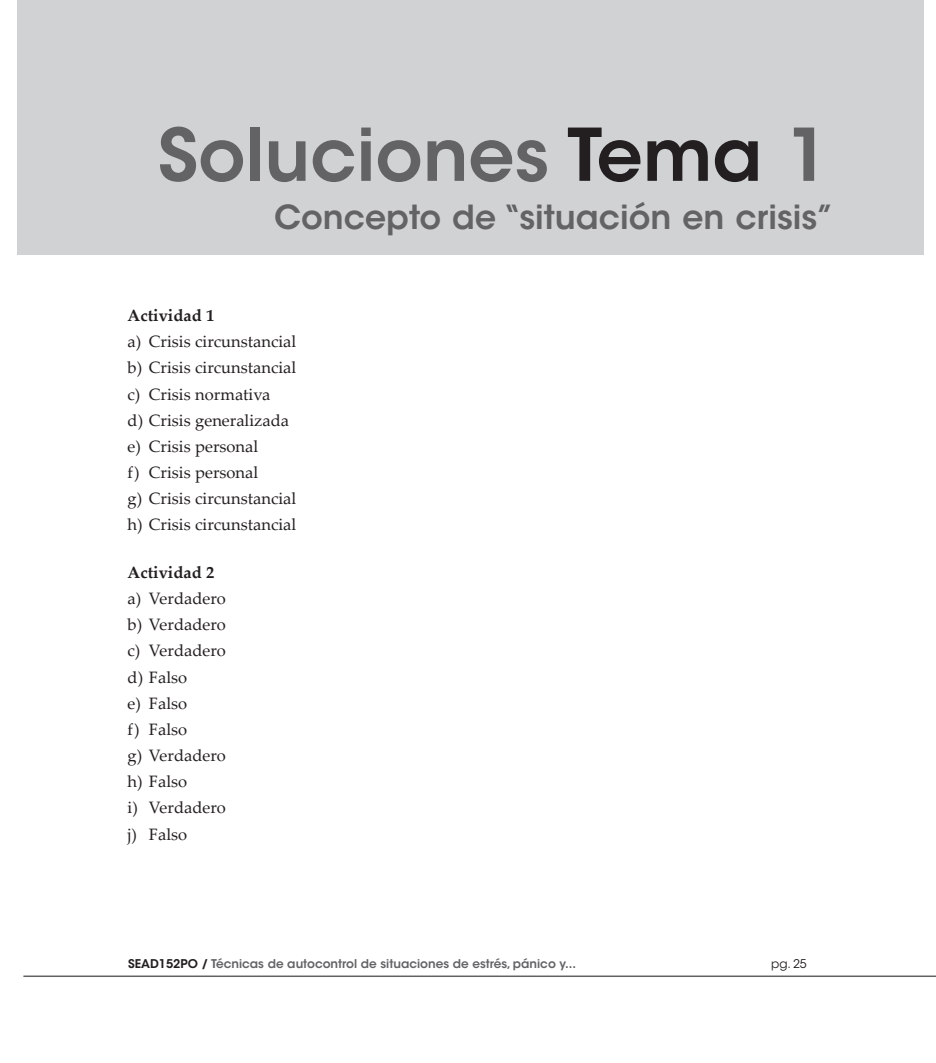
<style>
.page{position:relative;width:936px;height:1063px;background:#fff}
.page>*{position:absolute;margin:0;border:0;box-sizing:border-box;transform-origin:0 0}
._01{font:600 72px "ITC Avant Garde Std";color:#636366}
._0_TITULO_TEMA{font:600 33px "ITC Avant Garde Std";color:#636366}
.guion_1{font:16.5px "Palatino Linotype";color:#231f20}
.Actividad{font:700 16.5px "Palatino Linotype";color:#231f20}
.t1{font:600 12px "ITC Avant Garde Std";color:#636366}
.t2{font:12px "ITC Avant Garde Std";color:#231f20}
.s1{color:#231f20}
</style>
<div class="page">
<hr style="left:23px;top:976px;width:912px;height:1px;background:#636366">
<div style="left:17px;top:0;width:906px;height:255px;background:#d1d2d4"></div>
<p class="_01" style="left:158px;top:109px;width:673px">Soluciones <span class="s1">Tema</span> 1</p>
<p class="_0_TITULO_TEMA" style="left:274px;top:196px;width:561px">Concepto de “situación en crisis”</p>
<p class="Actividad" style="left:128px;top:304px;width:88px">Actividad 1</p>
<p class="guion_1" style="left:128px;top:330px;width:170px">a) Crisis circunstancial</p>
<p class="guion_1" style="left:128px;top:356px;width:170px">b) Crisis circunstancial</p>
<p class="guion_1" style="left:128px;top:382px;width:144px">c) Crisis normativa</p>
<p class="guion_1" style="left:128px;top:408px;width:163px">d) Crisis generalizada</p>
<p class="guion_1" style="left:128px;top:435px;width:132px">e) Crisis personal</p>
<p class="guion_1" style="left:128px;top:461px;width:132px">f) Crisis personal</p>
<p class="guion_1" style="left:128px;top:487px;width:170px">g) Crisis circunstancial</p>
<p class="guion_1" style="left:128px;top:513px;width:170px">h) Crisis circunstancial</p>
<p class="Actividad" style="left:128px;top:561px;width:88px">Actividad 2</p>
<p class="guion_1" style="left:128px;top:587px;width:100px">a) Verdadero</p>
<p class="guion_1" style="left:128px;top:613px;width:100px">b) Verdadero</p>
<p class="guion_1" style="left:128px;top:639px;width:100px">c) Verdadero</p>
<p class="guion_1" style="left:128px;top:665px;width:61px">d) Falso</p>
<p class="guion_1" style="left:128px;top:691px;width:61px">e) Falso</p>
<p class="guion_1" style="left:128px;top:718px;width:61px">f) Falso</p>
<p class="guion_1" style="left:128px;top:744px;width:100px">g) Verdadero</p>
<p class="guion_1" style="left:128px;top:770px;width:61px">h) Falso</p>
<p class="guion_1" style="left:128px;top:796px;width:100px">i) Verdadero</p>
<p class="guion_1" style="left:128px;top:822px;width:61px">j) Falso</p>
<p class="t1" style="left:128px;top:956px;width:449px"><span class="s1">SEAD152PO /</span> Técnicas de autocontrol de situaciones de estrés, pánico y...</p>
<p class="t2" style="left:771px;top:956px;width:37px">pg. 25</p>
</div>
